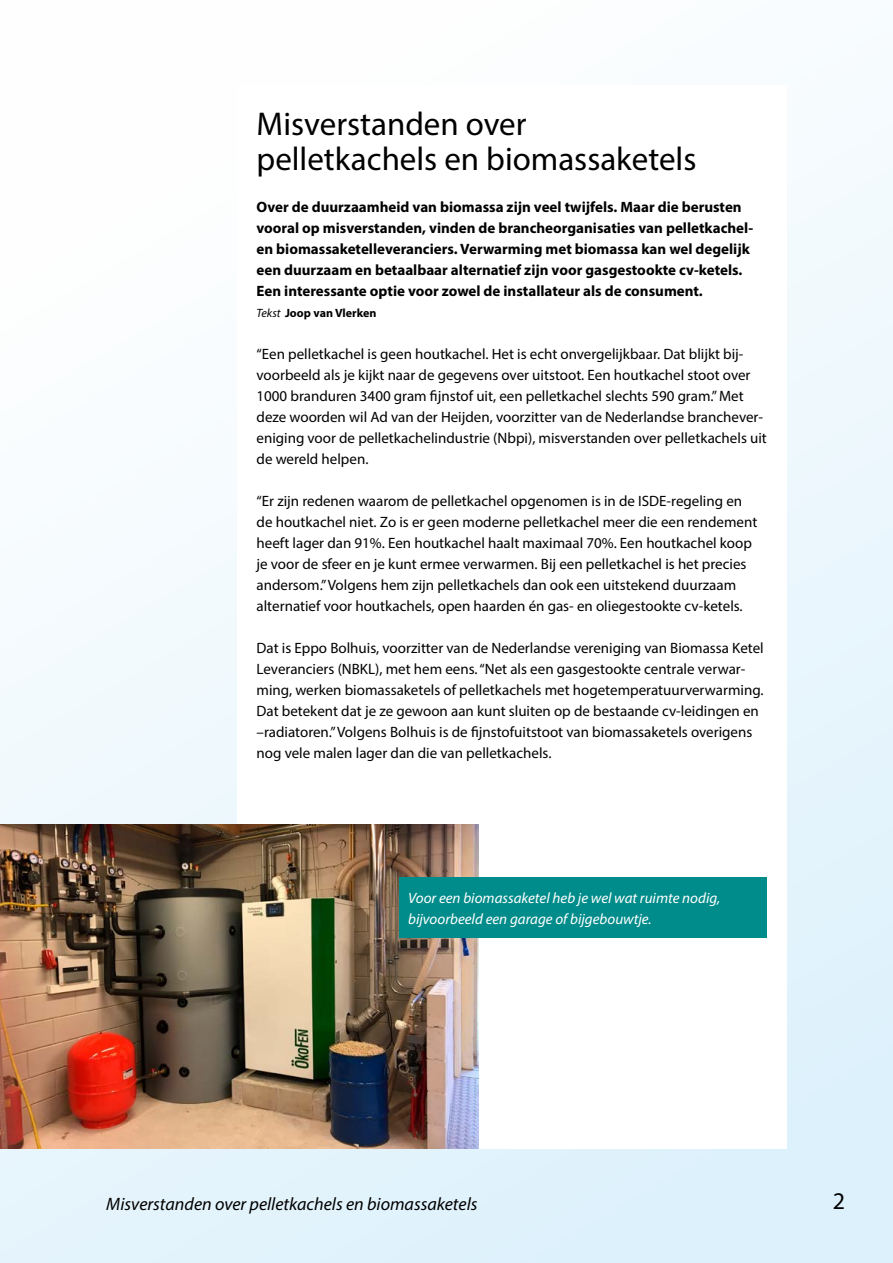
<style>
.page{position:relative;width:893px;height:1263px;background:#fff}
.page>*{position:absolute;margin:0;border:0;box-sizing:border-box;transform-origin:0 0}
.t1{font:33px/34.5px "Myriad Pro";color:#000}
.t2{font:24px "Myriad Pro";color:#000}
.t3{font:italic 18px "Myriad Pro";color:#000}
.t4{font:15px/21px "Myriad Pro";color:#000}
.t5{font:700 15px/21px "Myriad Pro";color:#000}
.t6{font:italic 15px/21px "Myriad Pro";color:#fff}
.t7{font:700 12px "Myriad Pro";color:#000}
.s1{font-weight:400;font-style:italic}
</style>
<div class="page">
<div style="left:0;top:0;width:893px;height:1263px;background:linear-gradient(to bottom,#fff,#dbf0fb)"></div>
<div style="left:237px;top:85px;width:550px;height:1063px;background:#fff"></div>
<img style="left:0;top:825px;width:478px;height:323px">
<div style="left:400px;top:877px;width:367px;height:61px;background:#008c8a"></div>
<h1 class="t1" style="left:257px;top:106px;width:441px">Misverstanden over pelletkachels en biomassaketels</h1>
<p class="t5" style="left:257px;top:196px;width:498px">Over de duurzaamheid van biomassa zijn veel twijfels. Maar die berusten vooral op misverstanden, vinden de brancheorganisaties van pelletkachel&shy;en biomassaketelleveranciers. Verwarming met biomassa kan wel degelijk een duurzaam en betaalbaar alternatief zijn voor gasgestookte cv-ketels.<br>Een interessante optie voor zowel de installateur als de consument.</p>
<p class="t7" style="left:257px;top:305px;width:121px"><span class="s1">Tekst</span> Joop van Vlerken</p>
<p class="t4" style="left:257px;top:343px;width:512px">“Een pelletkachel is geen houtkachel. Het is echt onvergelijkbaar. Dat blijkt bij&shy;voorbeeld als je kijkt naar de gegevens over uitstoot. Een houtkachel stoot over 1000 branduren 3400 gram fijnstof uit, een pelletkachel slechts 590 gram.” Met deze woorden wil Ad van der Heijden, voorzitter van de Nederlandse branchever&shy;eniging voor de pelletkachelindustrie (Nbpi), misverstanden over pelletkachels uit de wereld helpen.</p>
<p class="t4" style="left:257px;top:490px;width:502px">“Er zijn redenen waarom de pelletkachel opgenomen is in de ISDE-regeling en de houtkachel niet. Zo is er geen moderne pelletkachel meer die een rendement heeft lager dan 91%. Een houtkachel haalt maximaal 70%. Een houtkachel koop je voor de sfeer en je kunt ermee verwarmen. Bij een pelletkachel is het precies andersom.” Volgens hem zijn pelletkachels dan ook een uitstekend duurzaam alternatief voor houtkachels, open haarden én gas- en oliegestookte cv-ketels.</p>
<p class="t4" style="left:257px;top:637px;width:509px">Dat is Eppo Bolhuis, voorzitter van de Nederlandse vereniging van Biomassa Ketel Leveranciers (NBKL), met hem eens. “Net als een gasgestookte centrale verwar&shy;ming, werken biomassaketels of pelletkachels met hogetemperatuurverwarming.<br>Dat betekent dat je ze gewoon aan kunt sluiten op de bestaande cv-leidingen en –radiatoren.” Volgens Bolhuis is de fijnstofuitstoot van biomassaketels overigens nog vele malen lager dan die van pelletkachels.</p>
<p class="t6" style="left:408px;top:887px;width:314px">Voor een biomassaketel heb je wel wat ruimte nodig, bijvoorbeeld een garage of bijgebouwtje.</p>
<p class="t3" style="left:106px;top:1192px;width:373px">Misverstanden over pelletkachels en biomassaketels</p>
<h2 class="t2" style="left:833px;top:1186px;width:14px">2</h2>
</div>
